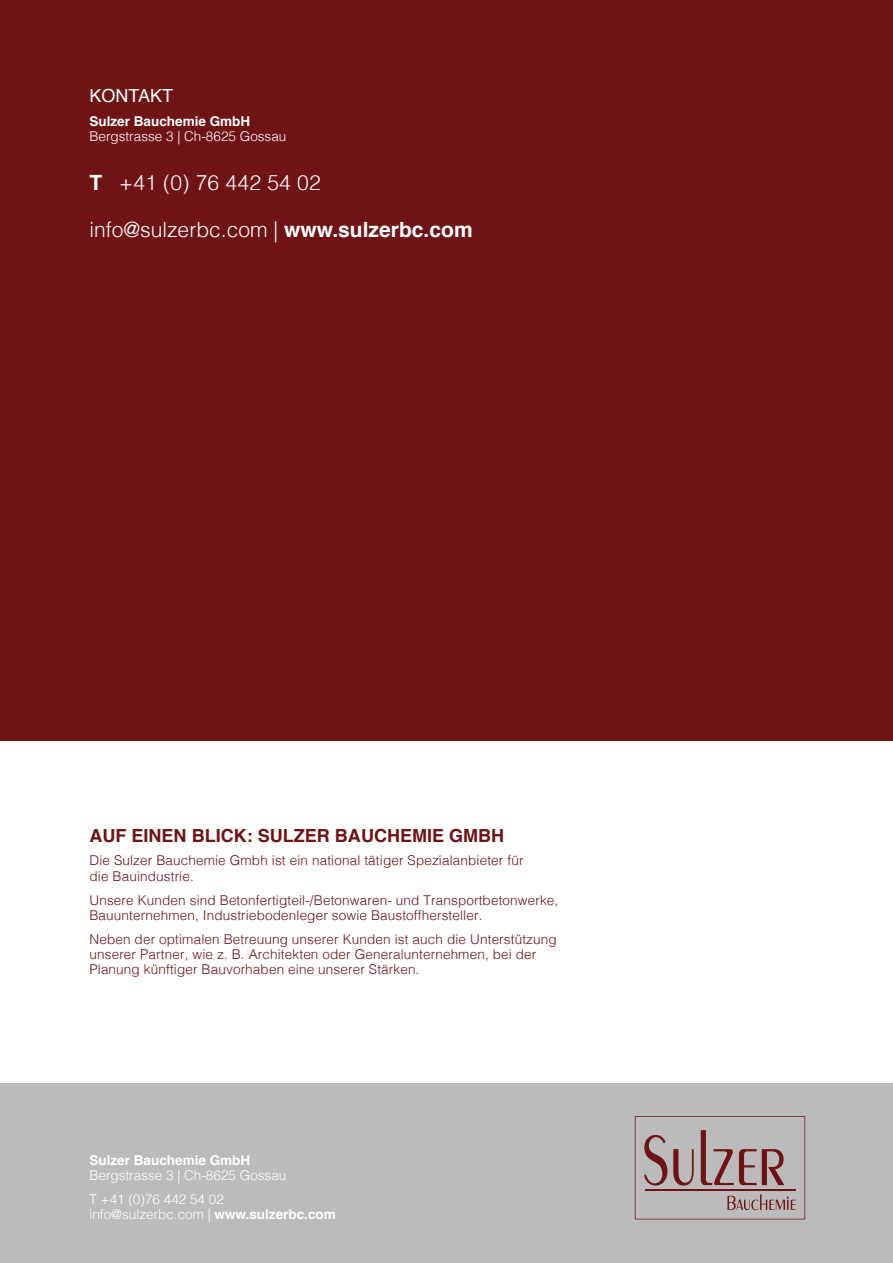
<style>
.page{position:relative;width:893px;height:1263px;background:#fff}
.page>*{position:absolute;margin:0;border:0;box-sizing:border-box;transform-origin:0 0}
.t1{font:300 21px "Helvetica";color:#fff}
.t2{font:700 18px "Helvetica";color:#701315}
.t3{font:18px "Helvetica";color:#fff}
.t4{font:300 13.5px/15.3px "Helvetica";letter-spacing:.01em;color:#701315}
.t5{font:300 13.5px/23.9px "Helvetica";color:#fff}
.t6{font:700 13.5px "Helvetica";color:#fff}
.s1{font-weight:700}
</style>
<div class="page">
<div style="left:0;top:0;width:893px;height:740px;background:#701315"></div>
<div style="left:0;top:1084px;width:893px;height:179px;background:#bbbbbc"></div>
<svg style="left:635px;top:1116px;width:170px;height:103px"></svg>
<h2 class="t3" style="left:89px;top:82px;width:85px">KONTAKT</h2>
<p class="t6" style="left:89px;top:110px;width:162px">Sulzer Bauchemie GmbH</p>
<p class="t5" style="left:89px;top:123px;width:198px">Bergstrasse 3 | Ch-8625 Gossau</p>
<h1 class="t1" style="left:89px;top:164px;width:233px"><span class="s1">T</span> +41 (0) 76 442 54 02</h1>
<h1 class="t1" style="left:89px;top:212px;width:385px">info@sulzerbc.com | <span class="s1">www.sulzerbc.com</span></h1>
<h2 class="t2" style="left:89px;top:821px;width:416px">AUF EINEN BLICK: SULZER BAUCHEMIE GMBH</h2>
<p class="t4" style="left:89px;top:852px;width:436px">Die Sulzer Bauchemie Gmbh ist ein national tätiger Spezialanbieter für die Bauindustrie.</p>
<p class="t4" style="left:89px;top:891px;width:470px">Unsere Kunden sind Betonfertigteil-/Betonwaren- und Transportbetonwerke,<br>Bauunternehmen, Industriebodenleger sowie Baustoffhersteller.</p>
<p class="t4" style="left:89px;top:930px;width:469px">Neben der optimalen Betreuung unserer Kunden ist auch die Unterstützung unserer Partner, wie z. B. Architekten oder Generalunternehmen, bei der<br>Planung künftiger Bauvorhaben eine unserer Stärken.</p>
<p class="t6" style="left:89px;top:1149px;width:162px">Sulzer Bauchemie GmbH</p>
<p class="t5" style="left:89px;top:1162px;width:198px">Bergstrasse 3 | Ch-8625 Gossau<br>T +41 (0)76 442 54 02</p>
<p class="t5" style="left:89px;top:1202px;width:248px">info@sulzerbc.com | <span class="s1">www.sulzerbc.com</span></p>
</div>
